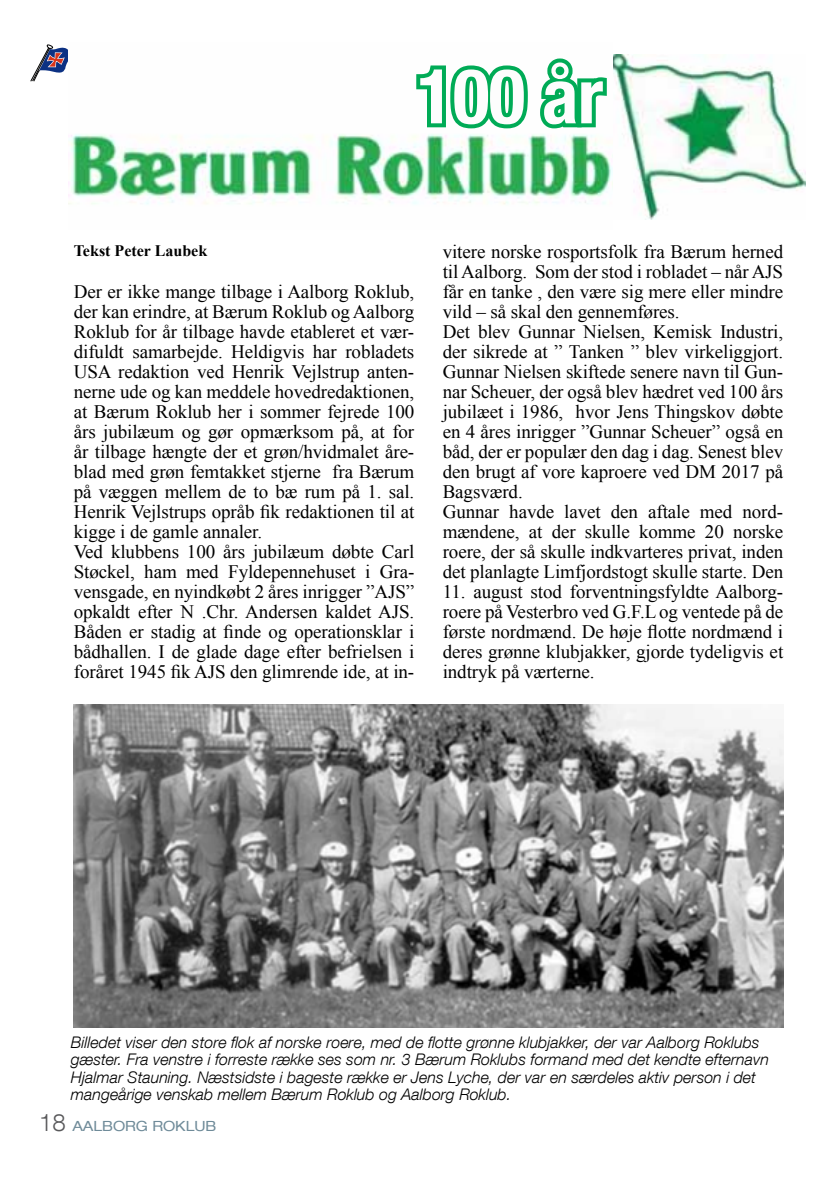
<style>
.page{position:relative;width:840px;height:1191px;background:#fff}
.page>*{position:absolute;margin:0;border:0;box-sizing:border-box;transform-origin:0 0}
.t1{font:700 condensed 76px "Helvetica Neue LT Com";color:#fdfdfd}
.t2{font:19px/20px "Times New Roman";letter-spacing:-.005em;color:#000}
.t3{font:italic 300 16px/17.2px "Helvetica Neue LT Com";color:#000}
.t4{font:700 16px "Times New Roman";color:#000}
.t5{font:expanded 14px "Helvetica Neue LT Com";letter-spacing:-.005em;color:#6f8b99}
.s1{font-weight:300;font-stretch:normal;font-size:24px;color:#58585a}
</style>
<div class="page">
<svg style="left:30px;top:44px;width:38px;height:38px"></svg>
<img style="left:612px;top:55px;width:192px;height:164px">
<img style="left:68px;top:134px;width:544px;height:71px">
<svg style="left:412px;top:58px;width:198px;height:77px"></svg>
<img style="left:74px;top:704px;width:708px;height:323px">
<h1 class="t1" style="left:417px;top:51px;width:187px">100 år</h1>
<p class="t4" style="left:74px;top:239px;width:135px">Tekst Peter Laubek</p>
<p class="t2" style="left:74px;top:281px;width:342px">Der er ikke mange tilbage i Aalborg Roklub, der kan erindre, at Bærum Roklub og Aalborg Roklub for år tilbage havde etableret et vær&shy;difuldt samarbejde. Heldigvis har robladets USA redaktion ved Henrik Vejlstrup anten&shy;nerne ude og kan meddele hovedredaktionen, at Bærum Roklub her i sommer fejrede 100 års jubilæum og gør opmærksom på, at for år tilbage hængte der et grøn/hvidmalet åre&shy;blad med grøn femtakket stjerne fra Bærum på væggen mellem de to bæ rum på 1. sal.<br>Henrik Vejlstrups opråb fik redaktionen til at kigge i de gamle annaler.<br>Ved klubbens 100 års jubilæum døbte Carl Støckel, ham med Fyldepennehuset i Gra&shy;vensgade, en nyindkøbt 2 åres inrigger ”AJS” opkaldt efter N .Chr. Andersen kaldet AJS.<br>Båden er stadig at finde og operationsklar i bådhallen. I de glade dage efter befrielsen i foråret 1945 fik AJS den glimrende ide, at in-</p>
<p class="t2" style="left:442px;top:241px;width:342px">vitere norske rosportsfolk fra Bærum herned til Aalborg. Som der stod i robladet – når AJS får en tanke , den være sig mere eller mindre vild – så skal den gennemføres.<br>Det blev Gunnar Nielsen, Kemisk Industri, der sikrede at ” Tanken ” blev virkeliggjort.<br>Gunnar Nielsen skiftede senere navn til Gun&shy;nar Scheuer, der også blev hædret ved 100 års jubilæet i 1986, hvor Jens Thingskov døbte en 4 åres inrigger ”Gunnar Scheuer” også en båd, der er populær den dag i dag. Senest blev den brugt af vore kaproere ved DM 2017 på Bagsværd.<br>Gunnar havde lavet den aftale med nord&shy;mændene, at der skulle komme 20 norske roere, der så skulle indkvarteres privat, inden det planlagte Limfjordstogt skulle starte. Den</p>
<p class="t2" style="left:442px;top:582px;width:342px;text-align:justify">11. august stod forventningsfyldte Aalborg&shy;roere på Vesterbro ved G.F.L og ventede på de første nordmænd. De høje flotte nordmænd i deres grønne klubjakker, gjorde tydeligvis et indtryk på værterne.</p>
<p class="t3" style="left:71px;top:1033px;width:699px">Billedet viser den store flok af norske roere, med de flotte grønne klubjakker, der var Aalborg Roklubs gæster. Fra venstre i forreste række ses som nr. 3 Bærum Roklubs formand med det kendte efternavn Hjalmar Stauning. Næstsidste i bageste række er Jens Lyche, der var en særdeles aktiv person i det mangeårige venskab mellem Bærum Roklub og Aalborg Roklub.</p>
<p class="t5" style="left:39px;top:1117px;width:179px"><span class="s1">18</span> AALBORG ROKLUB</p>
</div>
